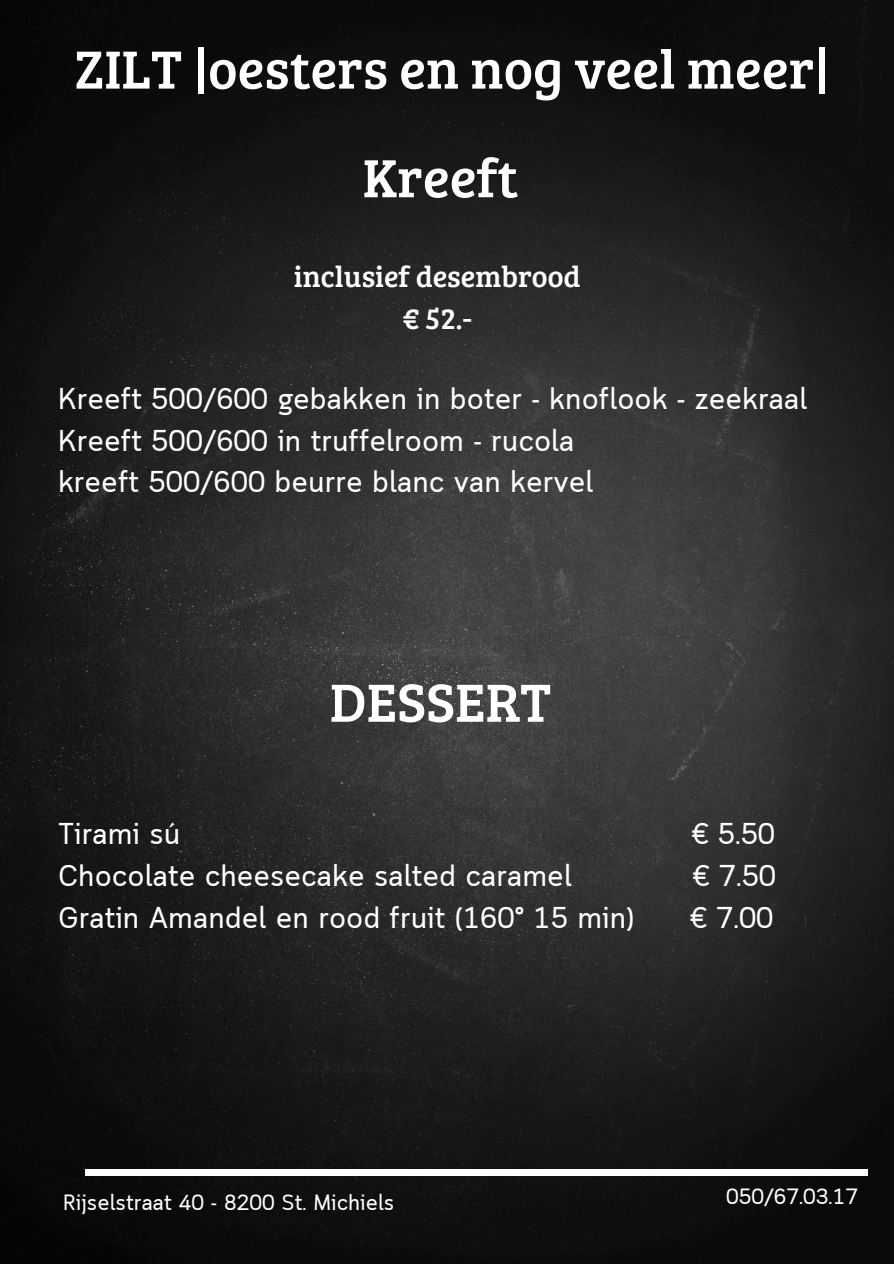
<style>
.page{position:relative;width:894px;height:1264px;background:#fff}
.page>*{position:absolute;margin:0;border:0;box-sizing:border-box;transform-origin:0 0}
.t1{font:55.5px "Bree Serif";color:#fff}
.t2{font:30px/41.7px "Cloud";color:#fff}
.t3{font:30px/41.7px "Bree Serif";color:#fff;text-align:center}
.t4{font:22.05px "Cloud";color:#fff}
</style>
<div class="page">
<img style="left:0;top:0;width:893px;height:1263px">
<div style="left:85px;top:1169px;width:781px;height:6px;background:#fff"></div>
<p class="t1" style="left:75px;top:29px;width:756px">ZILT |oesters en nog veel meer|</p>
<h2 class="t1" style="left:362px;top:137px;width:157px">Kreeft</h2>
<h3 class="t3" style="left:294px;top:254px;width:288px">inclusief desembrood € 52.-</h3>
<h3 class="t2" style="left:58px;top:380px;width:750px">Kreeft 500/600 gebakken in boter - knoflook - zeekraal<br>Kreeft 500/600 in truffelroom - rucola<br>kreeft 500/600 beurre blanc van kervel</h3>
<h1 class="t1" style="left:329px;top:662px;width:223px">DESSERT</h1>
<h3 class="t2" style="left:58px;top:816px;width:124px">Tirami sú</h3>
<h3 class="t2" style="left:691px;top:816px;width:85px">€ 5.50</h3>
<h3 class="t2" style="left:58px;top:857px;width:515px">Chocolate cheesecake salted caramel</h3>
<h3 class="t2" style="left:692px;top:857px;width:85px">€ 7.50</h3>
<h3 class="t2" style="left:58px;top:899px;width:578px">Gratin Amandel en rood fruit (160° 15 min)</h3>
<h3 class="t2" style="left:690px;top:899px;width:85px">€ 7.00</h3>
<h2 class="t4" style="left:63px;top:1189px;width:332px">Rijselstraat 40 - 8200 St. Michiels</h2>
<p class="t4" style="left:726px;top:1183px;width:133px">050/67.03.17</p>
</div>
